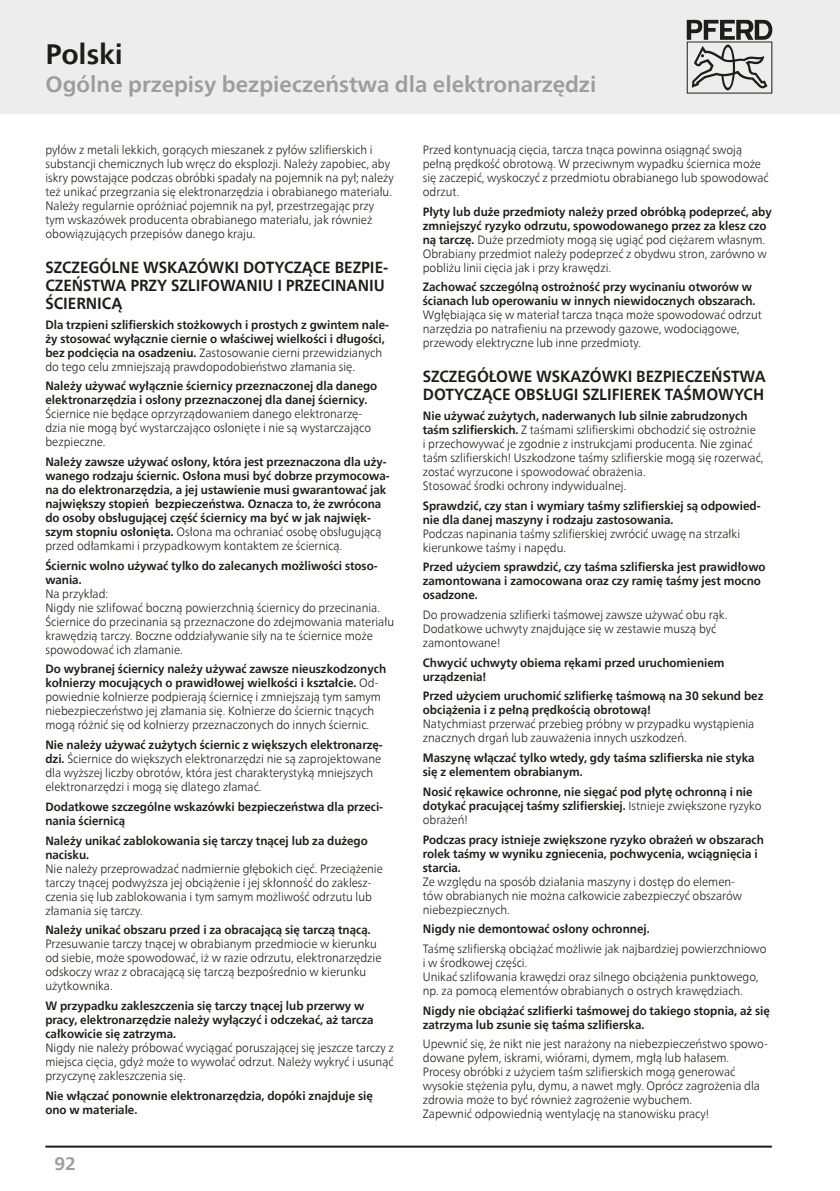
<style>
.page{position:relative;width:840px;height:1191px;background:#fff}
.page>*{position:absolute;margin:0;border:0;box-sizing:border-box;transform-origin:0 0}
.Headline{font:700 28px "Neue Frutiger World";letter-spacing:-.005em;color:#1d1d1b}
.Subhead_grau{font:700 22px "Neue Frutiger World";color:#9d9d9d}
.t1{font:700 18px "Neue Frutiger World";color:#9d9d9d}
.Copy_Head_2{font:700 16px/18px "Neue Frutiger World";color:#1d1d1b;scale:.95 1}
.Copy{font:300 12px/14px "Neue Frutiger World";color:#1d1d1b;scale:.95 1}
.Copy-2{font:700 12px/14px "Neue Frutiger World";color:#1d1d1b;scale:.95 1}
.s1{font-weight:300}
.s2{font-weight:700}
</style>
<div class="page">
<div style="left:0;top:0;width:839px;height:113px;background:#ededed"></div>
<hr style="left:839px;top:0;width:1px;height:113px;background:#ededed">
<svg style="left:686px;top:20px;width:85px;height:74px"></svg>
<hr style="left:45px;top:1145px;width:726px;height:2px;background:#1d1d1b">
<p class="Headline" style="left:45px;top:29px;width:79px">Polski</p>
<p class="Subhead_grau" style="left:45px;top:65px;width:552px">Ogólne przepisy bezpieczeństwa dla elektronarzędzi</p>
<p class="Copy" style="left:45px;top:143px;width:368px">pyłów z metali lekkich, gorących mieszanek z pyłów szlifierskich i substancji chemicznych lub wręcz do eksplozji. Należy zapobiec, aby iskry powstające podczas obróbki spadały na pojemnik na pył; należy też unikać przegrzania się elektronarzędzia i obrabianego materiału.<br>Należy regularnie opróżniać pojemnik na pył, przestrzegając przy tym wskazówek producenta obrabianego materiału, jak również obowiązujących przepisów danego kraju.</p>
<p class="Copy_Head_2" style="left:45px;top:258px;width:362px">SZCZEGÓLNE WSKAZÓWKI DOTYCZĄCE BEZPIE-<br>CZEŃSTWA PRZY SZLIFOWANIU I PRZECINANIU<br>ŚCIERNICĄ</p>
<p class="Copy-2" style="left:45px;top:317px;width:363px">Dla trzpieni szlifierskich stożkowych i prostych z gwintem nale&shy;ży stosować wyłącznie ciernie o właściwej wielkości i długości, bez podcięcia na osadzeniu. <span class="s1">Zastosowanie cierni przewidzianych do tego celu zmniejszają prawdopodobieństwo złamania się.</span></p>
<p class="Copy" style="left:45px;top:379px;width:351px"><span class="s2">Należy używać wyłącznie ściernicy przeznaczonej dla danego elektronarzędzia i osłony przeznaczonej dla danej ściernicy.<br></span>Ściernice nie będące oprzyrządowaniem danego elektronarzę&shy;dzia nie mogą być wystarczająco osłonięte i nie są wystarczająco bezpieczne.</p>
<p class="Copy-2" style="left:45px;top:454px;width:363px">Należy zawsze używać osłony, która jest przeznaczona dla uży&shy;wanego rodzaju ściernic. Osłona musi być dobrze przymocowa&shy;na do elektronarzędzia, a jej ustawienie musi gwarantować jak największy stopień bezpieczeństwa. Oznacza to, że zwrócona do osoby obsługującej część ściernicy ma być w jak najwięk&shy;szym stopniu osłonięta. <span class="s1">Osłona ma ochraniać osobę obsługującą przed odłamkami i przypadkowym kontaktem ze ściernicą.</span></p>
<p class="Copy" style="left:45px;top:558px;width:368px"><span class="s2">Ściernic wolno używać tylko do zalecanych możliwości stoso&shy;wania.<br></span>Na przykład:<br>Nigdy nie szlifować boczną powierzchnią ściernicy do przecinania.<br>Ściernice do przecinania są przeznaczone do zdejmowania materiału krawędzią tarczy. Boczne oddziaływanie siły na te ściernice może spowodować ich złamanie.</p>
<p class="Copy" style="left:45px;top:662px;width:360px"><span class="s2">Do wybranej ściernicy należy używać zawsze nieuszkodzonych kołnierzy mocujących o prawidłowej wielkości i kształcie.</span> Od&shy;powiednie kołnierze podpierają ściernicę i zmniejszają tym samym niebezpieczeństwo jej złamania się. Kołnierze do ściernic tnących mogą różnić się od kołnierzy przeznaczonych do innych ściernic.</p>
<p class="Copy" style="left:45px;top:738px;width:356px"><span class="s2">Nie należy używać zużytych ściernic z większych elektronarzę&shy;dzi.</span> Ściernice do większych elektronarzędzi nie są zaprojektowane dla wyższej liczby obrotów, która jest charakterystyką mniejszych elektronarzędzi i mogą się dlatego złamać.</p>
<p class="Copy-2" style="left:45px;top:799px;width:357px">Dodatkowe szczególne wskazówki bezpieczeństwa dla przeci&shy;nania ściernicą</p>
<p class="Copy" style="left:45px;top:833px;width:356px"><span class="s2">Należy unikać zablokowania się tarczy tnącej lub za dużego nacisku.<br></span>Nie należy przeprowadzać nadmiernie głębokich cięć. Przeciążenie tarczy tnącej podwyższa jej obciążenie i jej skłonność do zaklesz&shy;czenia się lub zablokowania i tym samym możliwość odrzutu lub złamania się tarczy.</p>
<p class="Copy" style="left:45px;top:923px;width:355px"><span class="s2">Należy unikać obszaru przed i za obracającą się tarczą tnącą.<br></span>Przesuwanie tarczy tnącej w obrabianym przedmiocie w kierunku od siebie, może spowodować, iż w razie odrzutu, elektronarzędzie odskoczy wraz z obracającą się tarczą bezpośrednio w kierunku użytkownika.</p>
<p class="Copy" style="left:45px;top:998px;width:368px"><span class="s2">W przypadku zakleszczenia się tarczy tnącej lub przerwy w pracy, elektronarzędzie należy wyłączyć i odczekać, aż tarcza całkowicie się zatrzyma.<br></span>Nigdy nie należy próbować wyciągać poruszającej się jeszcze tarczy z miejsca cięcia, gdyż może to wywołać odrzut. Należy wykryć i usunąć przyczynę zakleszczenia się.</p>
<p class="Copy-2" style="left:45px;top:1088px;width:346px">Nie włączać ponownie elektronarzędzia, dopóki znajduje się ono w materiale.</p>
<h3 class="t1" style="left:54px;top:1147px;width:23px">92</h3>
<p class="Copy" style="left:422px;top:143px;width:365px">Przed kontynuacją cięcia, tarcza tnąca powinna osiągnąć swoją pełną prędkość obrotową. W przeciwnym wypadku ściernica może się zaczepić, wyskoczyć z przedmiotu obrabianego lub spowodować odrzut.</p>
<p class="Copy" style="left:422px;top:204px;width:368px"><span class="s2">Płyty lub duże przedmioty należy przed obróbką podeprzeć, aby zmniejszyć ryzyko odrzutu, spowodowanego przez za klesz czo ną tarczę.</span> Duże przedmioty mogą się ugiąć pod ciężarem własnym.<br>Obrabiany przedmiot należy podeprzeć z obydwu stron, zarówno w pobliżu linii cięcia jak i przy krawędzi.</p>
<p class="Copy" style="left:422px;top:280px;width:358px"><span class="s2">Zachować szczególną ostrożność przy wycinaniu otworów w ścianach lub operowaniu w innych niewidocznych obszarach.<br></span>Wgłębiająca się w materiał tarcza tnąca może spowodować odrzut narzędzia po natrafieniu na przewody gazowe, wodociągowe, przewody elektryczne lub inne przedmioty.</p>
<p class="Copy_Head_2" style="left:422px;top:367px;width:362px">SZCZEGÓŁOWE WSKAZÓWKI BEZPIECZEŃSTWA<br>DOTYCZĄCE OBSŁUGI SZLIFIEREK TAŚMOWYCH</p>
<p class="Copy" style="left:422px;top:409px;width:360px"><span class="s2">Nie używać zużytych, naderwanych lub silnie zabrudzonych taśm szlifierskich.</span> Z taśmami szlifierskimi obchodzić się ostrożnie<br>i przechowywać je zgodnie z instrukcjami producenta. Nie zginać taśm szlifierskich! Uszkodzone taśmy szlifierskie mogą się rozerwać, zostać wyrzucone i spowodować obrażenia.<br>Stosować środki ochrony indywidualnej.</p>
<p class="Copy-2" style="left:422px;top:498px;width:357px">Sprawdzić, czy stan i wymiary taśmy szlifierskiej są odpowied&shy;nie dla danej maszyny i rodzaju zastosowania.<br><span class="s1">Podczas napinania taśmy szlifierskiej zwrócić uwagę na strzałki kierunkowe taśmy i napędu.</span></p>
<p class="Copy-2" style="left:422px;top:560px;width:362px">Przed użyciem sprawdzić, czy taśma szlifierska jest prawidłowo zamontowana i zamocowana oraz czy ramię taśmy jest mocno osadzone.</p>
<p class="Copy" style="left:422px;top:608px;width:322px">Do prowadzenia szlifierki taśmowej zawsze używać obu rąk.<br>Dodatkowe uchwyty znajdujące się w zestawie muszą być zamontowane!</p>
<p class="Copy-2" style="left:422px;top:655px;width:319px">Chwycić uchwyty obiema rękami przed uruchomieniem urządzenia!</p>
<p class="Copy" style="left:422px;top:689px;width:360px"><span class="s2">Przed użyciem uruchomić szlifierkę taśmową na 30 sekund bez obciążenia i z pełną prędkością obrotową!<br></span>Natychmiast przerwać przebieg próbny w przypadku wystąpienia znacznych drgań lub zauważenia innych uszkodzeń.</p>
<p class="Copy-2" style="left:422px;top:750px;width:350px">Maszynę włączać tylko wtedy, gdy taśma szlifierska nie styka się z elementem obrabianym.</p>
<p class="Copy-2" style="left:422px;top:784px;width:358px">Nosić rękawice ochronne, nie sięgać pod płytę ochronną i nie dotykać pracującej taśmy szlifierskiej. <span class="s1">Istnieje zwiększone ryzyko obrażeń!</span></p>
<p class="Copy" style="left:422px;top:832px;width:360px"><span class="s2">Podczas pracy istnieje zwiększone ryzyko obrażeń w obszarach rolek taśmy w wyniku zgniecenia, pochwycenia, wciągnięcia i starcia.<br></span>Ze względu na sposób działania maszyny i dostęp do elemen-<br>tów obrabianych nie można całkowicie zabezpieczyć obszarów niebezpiecznych.</p>
<p class="Copy-2" style="left:422px;top:922px;width:240px">Nigdy nie demontować osłony ochronnej.</p>
<p class="Copy" style="left:422px;top:941px;width:363px">Taśmę szlifierską obciążać możliwie jak najbardziej powierzchniowo i w środkowej części.<br>Unikać szlifowania krawędzi oraz silnego obciążenia punktowego, np. za pomocą elementów obrabianych o ostrych krawędziach.</p>
<p class="Copy-2" style="left:422px;top:1003px;width:366px">Nigdy nie obciążać szlifierki taśmowej do takiego stopnia, aż się zatrzyma lub zsunie się taśma szlifierska.</p>
<p class="Copy" style="left:422px;top:1037px;width:364px">Upewnić się, że nikt nie jest narażony na niebezpieczeństwo spowo&shy;dowane pyłem, iskrami, wiórami, dymem, mgłą lub hałasem.<br>Procesy obróbki z użyciem taśm szlifierskich mogą generować wysokie stężenia pyłu, dymu, a nawet mgły. Oprócz zagrożenia dla zdrowia może to być również zagrożenie wybuchem.<br>Zapewnić odpowiednią wentylację na stanowisku pracy!</p>
</div>
